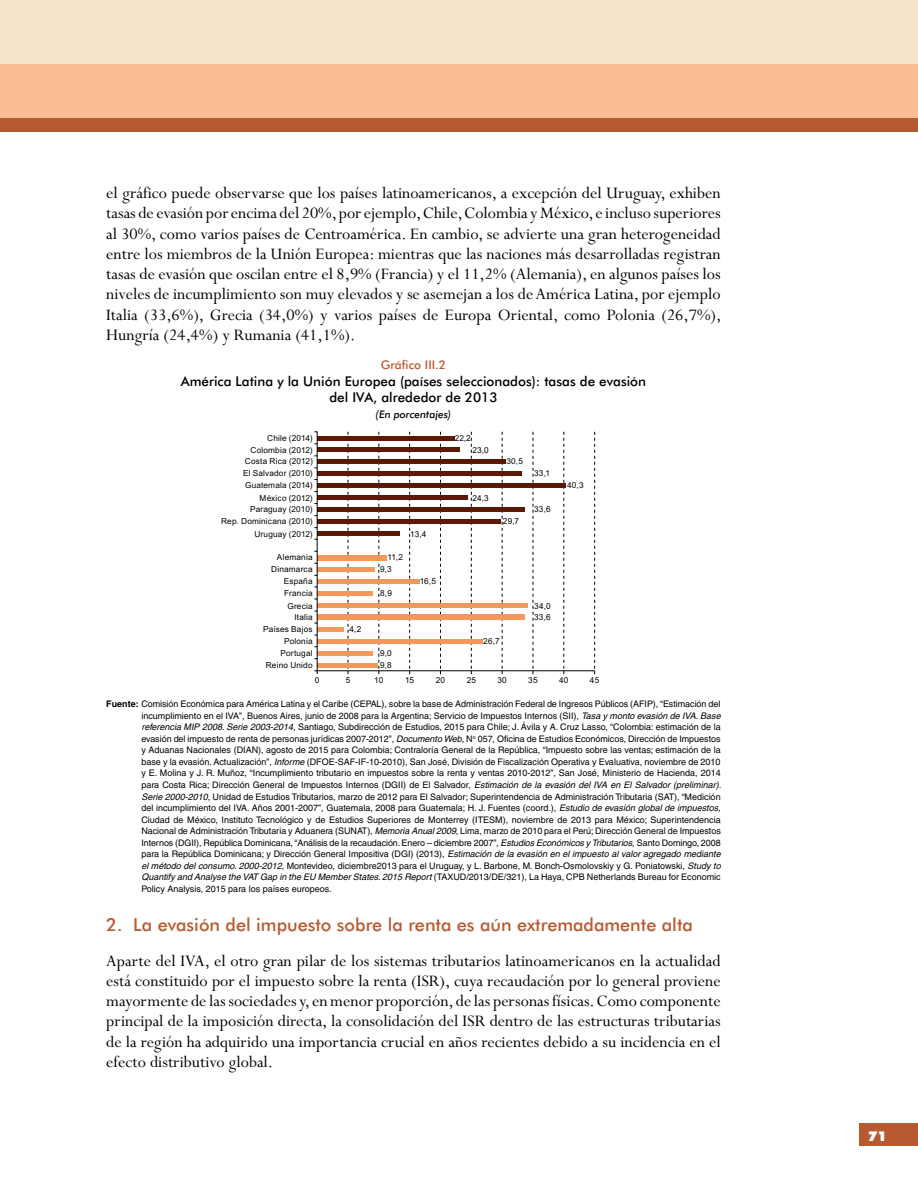
<style>
.page{position:relative;width:918px;height:1188px;background:#fff}
.page>*{position:absolute;margin:0;border:0;box-sizing:border-box;transform-origin:0 0}
.t1{font:18px/20.2px "Perpetua";color:#000;text-align:justify}
.t2{font:500 18px "Futura BT";color:#b85a31}
.t3{font:500 13.5px/16.5px "Futura BT";color:#000;text-align:center}
.t4{font:900 13.5px "Futura BT";color:#fff}
.t5{font:500 12px "Futura BT";color:#b85a31}
.t6{font:italic 500 10.5px "Futura BT";color:#000}
.t7{font:9px/11.6px "Helvetica";color:#000;text-align:justify}
.t8{font:8.25px "Arial MT2";letter-spacing:.02em;color:#000}
.s1{font-weight:700}
.s2{font-style:italic}
</style>
<div class="page">
<div style="left:859px;top:1123px;width:59px;height:23px;background:#b85a31"></div>
<div style="left:0;top:64px;width:918px;height:54px;background:#fbbe93"></div>
<div style="left:0;top:0;width:918px;height:64px;background:#f4e2c9"></div>
<div style="left:0;top:118px;width:918px;height:13px;background:#b85a31"></div>
<div style="left:317px;top:663px;width:61px;height:5px;background:#f7975a"></div>
<div style="left:317px;top:651px;width:56px;height:5px;background:#f7975a"></div>
<div style="left:317px;top:639px;width:165px;height:5px;background:#f7975a"></div>
<div style="left:317px;top:627px;width:26px;height:5px;background:#f7975a"></div>
<div style="left:317px;top:615px;width:208px;height:5px;background:#f7975a"></div>
<div style="left:317px;top:603px;width:210px;height:5px;background:#f7975a"></div>
<div style="left:317px;top:591px;width:56px;height:5px;background:#f7975a"></div>
<div style="left:317px;top:579px;width:102px;height:5px;background:#f7975a"></div>
<div style="left:317px;top:567px;width:58px;height:5px;background:#f7975a"></div>
<div style="left:317px;top:555px;width:70px;height:5px;background:#f7975a"></div>
<div style="left:317px;top:531px;width:83px;height:5px;background:#5c1803"></div>
<div style="left:317px;top:519px;width:183px;height:5px;background:#5c1803"></div>
<div style="left:317px;top:507px;width:208px;height:5px;background:#5c1803"></div>
<div style="left:317px;top:495px;width:150px;height:5px;background:#5c1803"></div>
<div style="left:317px;top:483px;width:249px;height:5px;background:#5c1803"></div>
<div style="left:317px;top:471px;width:205px;height:5px;background:#5c1803"></div>
<div style="left:317px;top:459px;width:188px;height:5px;background:#5c1803"></div>
<div style="left:317px;top:447px;width:142px;height:5px;background:#5c1803"></div>
<hr style="left:317px;top:436px;width:137px;height:4px;background:#5c1803">
<hr style="left:317px;top:670px;width:278px;height:1px;background:#000">
<svg style="left:594px;top:432px;width:1px;height:242px"></svg>
<svg style="left:563px;top:432px;width:2px;height:242px"></svg>
<svg style="left:533px;top:432px;width:1px;height:242px"></svg>
<svg style="left:502px;top:432px;width:1px;height:242px"></svg>
<svg style="left:471px;top:432px;width:1px;height:242px"></svg>
<svg style="left:440px;top:432px;width:1px;height:242px"></svg>
<svg style="left:409px;top:432px;width:1px;height:242px"></svg>
<svg style="left:378px;top:432px;width:2px;height:242px"></svg>
<svg style="left:348px;top:432px;width:1px;height:242px"></svg>
<hr style="left:317px;top:432px;width:1px;height:239px;background:#000">
<svg style="left:314px;top:670px;width:4px;height:4px"></svg>
<p class="t1" style="left:106px;top:183px;width:617px">el gráfico puede observarse que los países latinoamericanos, a excepción del Uruguay, exhiben tasas de evasión por encima del 20%, por ejemplo, Chile, Colombia y México, e incluso superiores al 30%, como varios países de Centroamérica. En cambio, se advierte una gran heterogeneidad entre los miembros de la Unión Europea: mientras que las naciones más desarrolladas registran tasas de evasión que oscilan entre el 8,9% (Francia) y el 11,2% (Alemania), en algunos países los niveles de incumplimiento son muy elevados y se asemejan a los de América Latina, por ejemplo Italia (33,6%), Grecia (34,0%) y varios países de Europa Oriental, como Polonia (26,7%), Hungría (24,4%) y Rumania (41,1%).</p>
<h3 class="t5" style="left:381px;top:358px;width:67px">Gráfico III.2</h3>
<h2 class="t3" style="left:181px;top:373px;width:467px">América Latina y la Unión Europea (países seleccionados): tasas de evasión del IVA, alrededor de 2013</h2>
<p class="t6" style="left:376px;top:408px;width:77px">(En porcentajes)</p>
<p class="t8" style="left:267px;top:432px;width:47px">Chile (2014)</p>
<p class="t8" style="left:455px;top:432px;width:18px">22,2</p>
<p class="t8" style="left:250px;top:444px;width:64px">Colombia (2012)</p>
<p class="t8" style="left:472px;top:444px;width:18px">23,0</p>
<p class="t8" style="left:245px;top:456px;width:69px">Costa Rica (2012)</p>
<p class="t8" style="left:506px;top:456px;width:18px">30,5</p>
<p class="t8" style="left:243px;top:468px;width:71px">El Salvador (2010)</p>
<p class="t8" style="left:534px;top:468px;width:17px">33,1</p>
<p class="t8" style="left:245px;top:480px;width:69px">Guatemala (2014)</p>
<p class="t8" style="left:567px;top:480px;width:18px">40,3</p>
<p class="t8" style="left:260px;top:493px;width:55px">México (2012)</p>
<p class="t8" style="left:472px;top:493px;width:18px">24,3</p>
<p class="t8" style="left:250px;top:504px;width:64px">Paraguay (2010)</p>
<p class="t8" style="left:534px;top:504px;width:18px">33,6</p>
<p class="t8" style="left:221px;top:516px;width:93px">Rep. Dominicana (2010)</p>
<p class="t8" style="left:503px;top:516px;width:18px">29,7</p>
<p class="t8" style="left:254px;top:528px;width:60px">Uruguay (2012)</p>
<p class="t8" style="left:410px;top:528px;width:18px">13,4</p>
<p class="t8" style="left:277px;top:552px;width:37px">Alemania</p>
<p class="t8" style="left:387px;top:552px;width:17px">11,2</p>
<p class="t8" style="left:271px;top:564px;width:43px">Dinamarca</p>
<p class="t8" style="left:380px;top:564px;width:13px">9,3</p>
<p class="t8" style="left:284px;top:576px;width:30px">España</p>
<p class="t8" style="left:420px;top:576px;width:18px">16,5</p>
<p class="t8" style="left:284px;top:588px;width:30px">Francia</p>
<p class="t8" style="left:380px;top:588px;width:13px">8,9</p>
<p class="t8" style="left:287px;top:600px;width:27px">Grecia</p>
<p class="t8" style="left:534px;top:600px;width:18px">34,0</p>
<p class="t8" style="left:294px;top:612px;width:20px">Italia</p>
<p class="t8" style="left:534px;top:612px;width:18px">33,6</p>
<p class="t8" style="left:263px;top:623px;width:51px">Países Bajos</p>
<p class="t8" style="left:349px;top:623px;width:13px">4,2</p>
<p class="t8" style="left:284px;top:635px;width:30px">Polonia</p>
<p class="t8" style="left:483px;top:635px;width:18px">26,7</p>
<p class="t8" style="left:281px;top:648px;width:34px">Portugal</p>
<p class="t8" style="left:380px;top:648px;width:13px">9,0</p>
<p class="t8" style="left:266px;top:660px;width:48px">Reino Unido</p>
<p class="t8" style="left:380px;top:660px;width:13px">9,8</p>
<p class="t8" style="left:315px;top:674px;width:6px">0</p>
<p class="t8" style="left:346px;top:674px;width:6px">5</p>
<p class="t8" style="left:374px;top:674px;width:11px">10</p>
<p class="t8" style="left:405px;top:674px;width:11px">15</p>
<p class="t8" style="left:436px;top:674px;width:11px">20</p>
<p class="t8" style="left:467px;top:674px;width:11px">25</p>
<p class="t8" style="left:497px;top:674px;width:11px">30</p>
<p class="t8" style="left:528px;top:674px;width:11px">35</p>
<p class="t8" style="left:559px;top:674px;width:11px">40</p>
<p class="t8" style="left:590px;top:674px;width:11px">45</p>
<p class="t7" style="left:141px;top:698px;width:581px;text-indent:-35px"><span class="s1">Fuente:</span> Comisión Económica para América Latina y el Caribe (CEPAL), sobre la base de Administración Federal de Ingresos Públicos (AFIP), “Estimación del incumplimiento en el IVA”, Buenos Aires, junio de 2008 para la Argentina; Servicio de Impuestos Internos (SII), <span class="s2">Tasa y monto evasión de IVA. Base referencia MIP 2008. Serie 2003-2014</span>, Santiago, Subdirección de Estudios, 2015 para Chile; J. Ávila y A. Cruz Lasso, “Colombia: estimación de la evasión del impuesto de renta de personas jurídicas 2007-2012”, <span class="s2">Documento Web</span>, N<sup>o</sup> 057, Oficina de Estudios Económicos, Dirección de Impuestos y Aduanas Nacionales (DIAN), agosto de 2015 para Colombia; Contraloría General de la República, “Impuesto sobre las ventas; estimación de la base y la evasión. Actualización”, <span class="s2">Informe</span> (DFOE-SAF-IF-10-2010), San José, División de Fiscalización Operativa y Evaluativa, noviembre de 2010 y E. Molina y J. R. Muñoz, “Incumplimiento tributario en impuestos sobre la renta y ventas 2010-2012”, San José, Ministerio de Hacienda, 2014 para Costa Rica; Dirección General de Impuestos Internos (DGII) de El Salvador, <span class="s2">Estimación de la evasión del IVA en El Salvador (preliminar).<br>Serie 2000-2010</span>, Unidad de Estudios Tributarios, marzo de 2012 para El Salvador; Superintendencia de Administración Tributaria (SAT), “Medición del incumplimiento del IVA. Años 2001-2007”, Guatemala, 2008 para Guatemala; H. J. Fuentes (coord.), <span class="s2">Estudio de evasión global de impuestos</span>, Ciudad de México, Instituto Tecnológico y de Estudios Superiores de Monterrey (ITESM), noviembre de 2013 para México; Superintendencia Nacional de Administración Tributaria y Aduanera (SUNAT), <span class="s2">Memoria Anual 2009</span>, Lima, marzo de 2010 para el Perú; Dirección General de Impuestos Internos (DGII), República Dominicana, “Análisis de la recaudación. Enero – diciembre 2007”, <span class="s2">Estudios Económicos y Tributarios</span>, Santo Domingo, 2008 para la República Dominicana; y Dirección General Impositiva (DGI) (2013), <span class="s2">Estimación de la evasión en el impuesto al valor agregado mediante el método del consumo. 2000-2012</span>, Montevideo, diciembre2013 para el Uruguay, y L. Barbone, M. Bonch-Osmolovskiy y G. Poniatowski, <span class="s2">Study to Quantify and Analyse the VAT Gap in the EU Member States. 2015 Report</span> (TAXUD/2013/DE/321), La Haya, CPB Netherlands Bureau for Economic Policy Analysis, 2015 para los países europeos.</p>
<h1 class="t2" style="left:106px;top:913px;width:588px">2. La evasión del impuesto sobre la renta es aún extremadamente alta</h1>
<p class="t1" style="left:106px;top:950px;width:616px">Aparte del IVA, el otro gran pilar de los sistemas tributarios latinoamericanos en la actualidad está constituido por el impuesto sobre la renta (ISR), cuya recaudación por lo general proviene mayormente de las sociedades y, en menor proporción, de las personas físicas. Como componente principal de la imposición directa, la consolidación del ISR dentro de las estructuras tributarias de la región ha adquirido una importancia crucial en años recientes debido a su incidencia en el efecto distributivo global.</p>
<h2 class="t4" style="left:868px;top:1128px;width:20px">71</h2>
</div>
